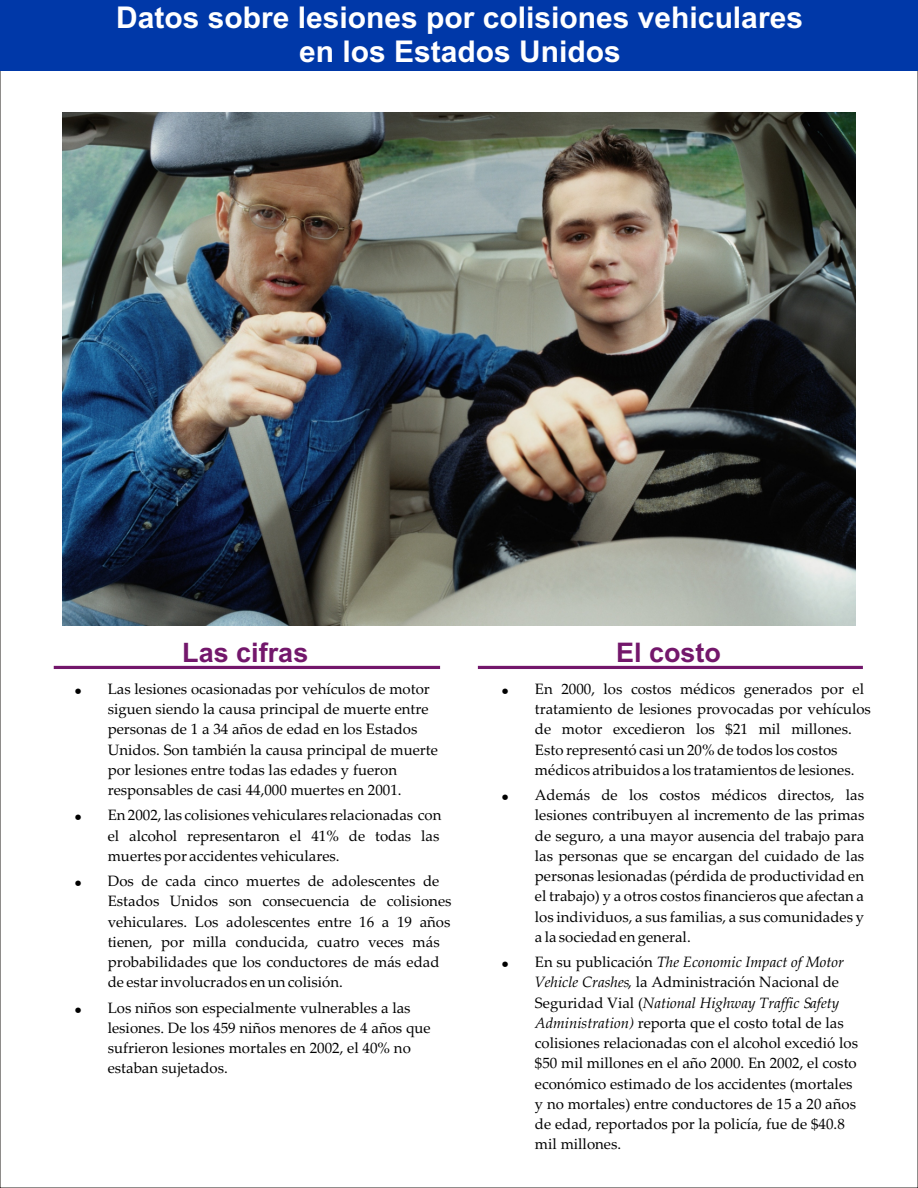
<style>
.page{position:relative;width:918px;height:1188px;background:#fff}
.page>*{position:absolute;margin:0;border:0;box-sizing:border-box;transform-origin:0 0}
.t1{font:700 30px/33.5px "Arial";color:#fff;text-align:center}
.t2{font:700 27px "Arial";color:#73176b}
.t3{font:15px/20.2px "Palatino Linotype";color:#000}
.t4{font:italic 15px "Palatino Linotype";color:#000}
.s1{font-style:normal}
.s2{font-style:italic}
</style>
<div class="page">
<hr style="left:54px;top:666px;width:386px;height:3px;background:#73176b">
<hr style="left:478px;top:666px;width:385px;height:3px;background:#73176b">
<div style="left:0;top:0;width:918px;height:71px;background:#0038a8"></div>
<img style="left:62px;top:113px;width:794px;height:512px">
<p class="t1" style="left:116px;top:4px;width:688px">Datos sobre lesiones por colisiones vehiculares en los Estados Unidos</p>
<p class="t2" style="left:182px;top:642px;width:128px">Las cifras</p>
<p class="t2" style="left:616px;top:642px;width:107px">El costo</p>
<p class="t3" style="left:108px;top:681px;width:324px">Las lesiones ocasionadas por vehículos de motor</p>
<p class="t3" style="left:535px;top:681px;width:331px">En 2000, los costos médicos generados por el</p>
<p class="t3" style="left:108px;top:701px;width:322px">siguen siendo la causa principal de muerte entre</p>
<p class="t3" style="left:535px;top:701px;width:338px">tratamiento de lesiones provocadas por vehículos</p>
<p class="t3" style="left:108px;top:721px;width:311px">personas de 1 a 34 años de edad en los Estados</p>
<p class="t3" style="left:535px;top:719px;width:318px">de motor excedieron los $21 mil millones.</p>
<p class="t3" style="left:108px;top:741px;width:332px">Unidos. Son también la causa principal de muerte</p>
<p class="t3" style="left:535px;top:739px;width:304px">Esto representó casi un 20% de todos los costos</p>
<p class="t3" style="left:108px;top:761px;width:291px">por lesiones entre todas las edades y fueron</p>
<p class="t3" style="left:535px;top:759px;width:321px">médicos atribuidos a los tratamientos de lesiones.</p>
<p class="t3" style="left:108px;top:782px;width:295px">responsables de casi 44,000 muertes en 2001.</p>
<p class="t3" style="left:535px;top:787px;width:331px">Además de los costos médicos directos, las</p>
<p class="t3" style="left:108px;top:807px;width:335px">En 2002, las colisiones vehiculares relacionadas con</p>
<p class="t3" style="left:535px;top:807px;width:331px">lesiones contribuyen al incremento de las primas</p>
<p class="t3" style="left:108px;top:827px;width:333px">el alcohol representaron el 41% de todas las</p>
<p class="t3" style="left:535px;top:827px;width:331px">de seguro, a una mayor ausencia del trabajo para</p>
<p class="t3" style="left:108px;top:847px;width:233px">muertes por accidentes vehiculares.</p>
<p class="t3" style="left:535px;top:847px;width:331px">las personas que se encargan del cuidado de las</p>
<p class="t3" style="left:108px;top:873px;width:333px">Dos de cada cinco muertes de adolescentes de</p>
<p class="t3" style="left:535px;top:868px;width:331px">personas lesionadas (pérdida de productividad en</p>
<p class="t3" style="left:108px;top:893px;width:345px">Estados Unidos son consecuencia de colisiones</p>
<p class="t3" style="left:535px;top:888px;width:331px">el trabajo) y a otros costos financieros que afectan a</p>
<p class="t3" style="left:108px;top:911px;width:344px">vehiculares. Los adolescentes entre 16 a 19 años</p>
<p class="t3" style="left:535px;top:908px;width:331px">los individuos, a sus familias, a sus comunidades y</p>
<p class="t3" style="left:108px;top:933px;width:334px">tienen, por milla conducida, cuatro veces más</p>
<p class="t3" style="left:535px;top:928px;width:157px">a la sociedad en general.</p>
<p class="t3" style="left:108px;top:954px;width:333px">probabilidades que los conductores de más edad</p>
<p class="t4" style="left:535px;top:956px;width:311px"><span class="s1">En su publicación</span> The Economic Impact of Motor</p>
<p class="t3" style="left:108px;top:974px;width:237px">de estar involucrados en un colisión.</p>
<p class="t3" style="left:535px;top:974px;width:306px"><span class="s2">Vehicle Crashes</span>, la Administración Nacional de</p>
<p class="t3" style="left:108px;top:999px;width:324px">Los niños son especialmente vulnerables a las lesiones. De los 459 niños menores de 4 años que sufrieron lesiones mortales en 2002, el 40% no estaban sujetados.</p>
<p class="t3" style="left:535px;top:994px;width:325px">Seguridad Vial (<span class="s2">National Highway Traffic Safety Administration)</span> reporta que el costo total de las colisiones relacionadas con el alcohol excedió los $50 mil millones en el año 2000. En 2002, el costo económico estimado de los accidentes (mortales</p>
<p class="t3" style="left:535px;top:1095px;width:323px">y no mortales) entre conductores de 15 a 20 años</p>
<p class="t3" style="left:535px;top:1116px;width:311px">de edad, reportados por la policía, fue de $40.8</p>
<p class="t3" style="left:535px;top:1136px;width:88px">mil millones.</p>
</div>
